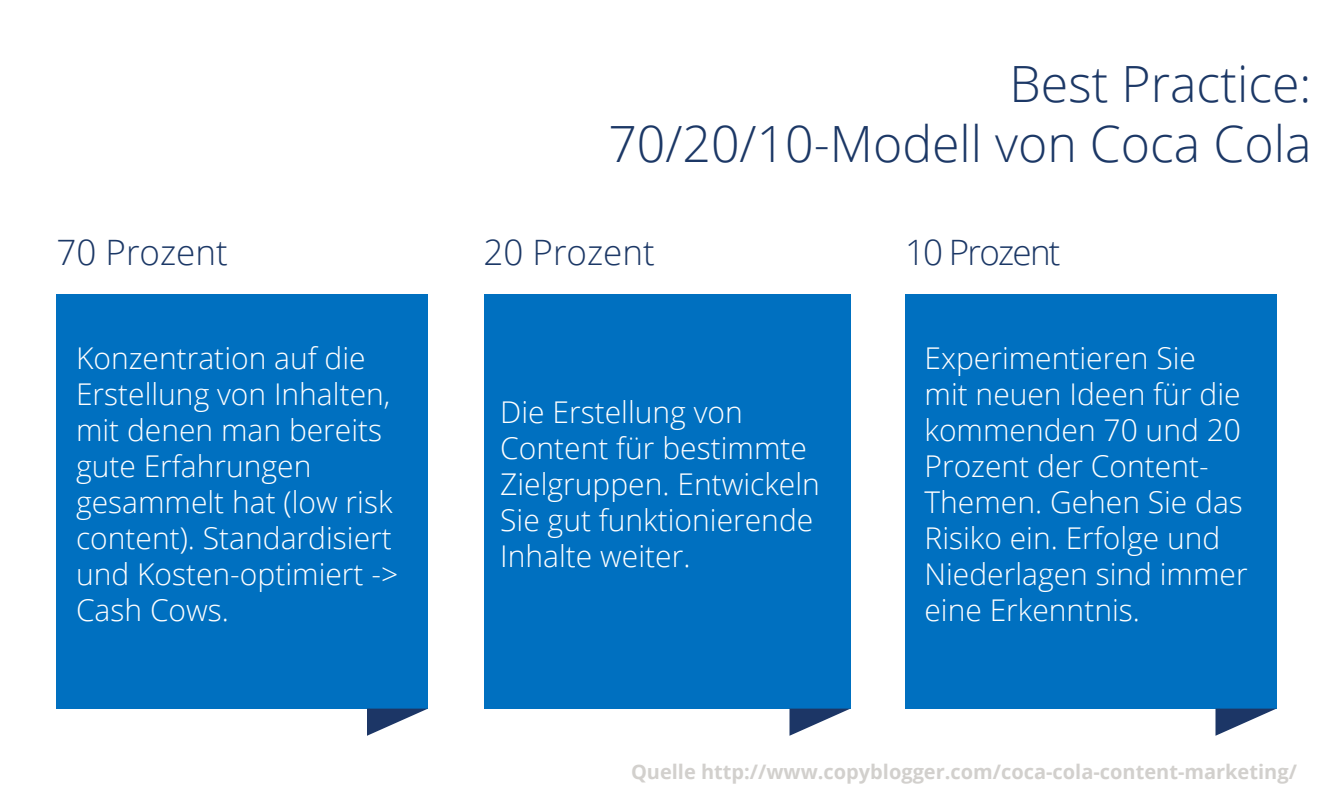
<style>
.page{position:relative;width:1333px;height:800px;background:#fff}
.page>*{position:absolute;margin:0;border:0;box-sizing:border-box;transform-origin:0 0}
.t1{font:300 50px/60px "Open Sans";color:#1c3866;text-align:right}
.t2{font:300 35px "Open Sans";color:#1c3866}
.t3{font:300 35px "Open Sans";letter-spacing:-.05em;color:#1c3866}
.t4{font:300 30px/36px "Open Sans";color:#fff}
.t5{font:700 20px "Open Sans";color:#d2d0cd}
</style>
<div class="page">
<div style="left:56px;top:294px;width:372px;height:415px;background:#0070c0"></div>
<div style="left:484px;top:294px;width:366px;height:415px;background:#0070c0"></div>
<div style="left:905px;top:294px;width:371px;height:415px;background:#0070c0"></div>
<svg style="left:367px;top:709px;width:60px;height:27px"></svg>
<svg style="left:790px;top:709px;width:60px;height:27px"></svg>
<svg style="left:1216px;top:709px;width:60px;height:27px"></svg>
<h1 class="t1" style="left:608px;top:53px;width:705px">Best Practice:<br>70/20/10-Modell von Coca Cola</h1>
<p class="t2" style="left:56px;top:228px;width:173px">70 Prozent</p>
<p class="t2" style="left:484px;top:228px;width:173px">20 Prozent</p>
<p class="t3" style="left:905px;top:228px;width:157px">10 Prozent</p>
<p class="t4" style="left:76px;top:339px;width:324px">Konzentration auf die<br>Erstellung von Inhalten, mit denen man bereits gute Erfahrungen gesammelt hat (low risk content). Standardisiert und Kosten-optimiert -&gt;<br>Cash Cows.</p>
<p class="t4" style="left:500px;top:393px;width:321px">Die Erstellung von<br>Content für bestimmte<br>Zielgruppen. Entwickeln<br>Sie gut funktionierende<br>Inhalte weiter.</p>
<p class="t4" style="left:925px;top:339px;width:325px">Experimentieren Sie<br>mit neuen Ideen für die kommenden 70 und 20<br>Prozent der Content-<br>Themen. Gehen Sie das<br>Risiko ein. Erfolge und<br>Niederlagen sind immer eine Erkenntnis.</p>
<p class="t5" style="left:631px;top:758px;width:667px">Quelle http://www.copyblogger.com/coca-cola-content-marketing/</p>
</div>
